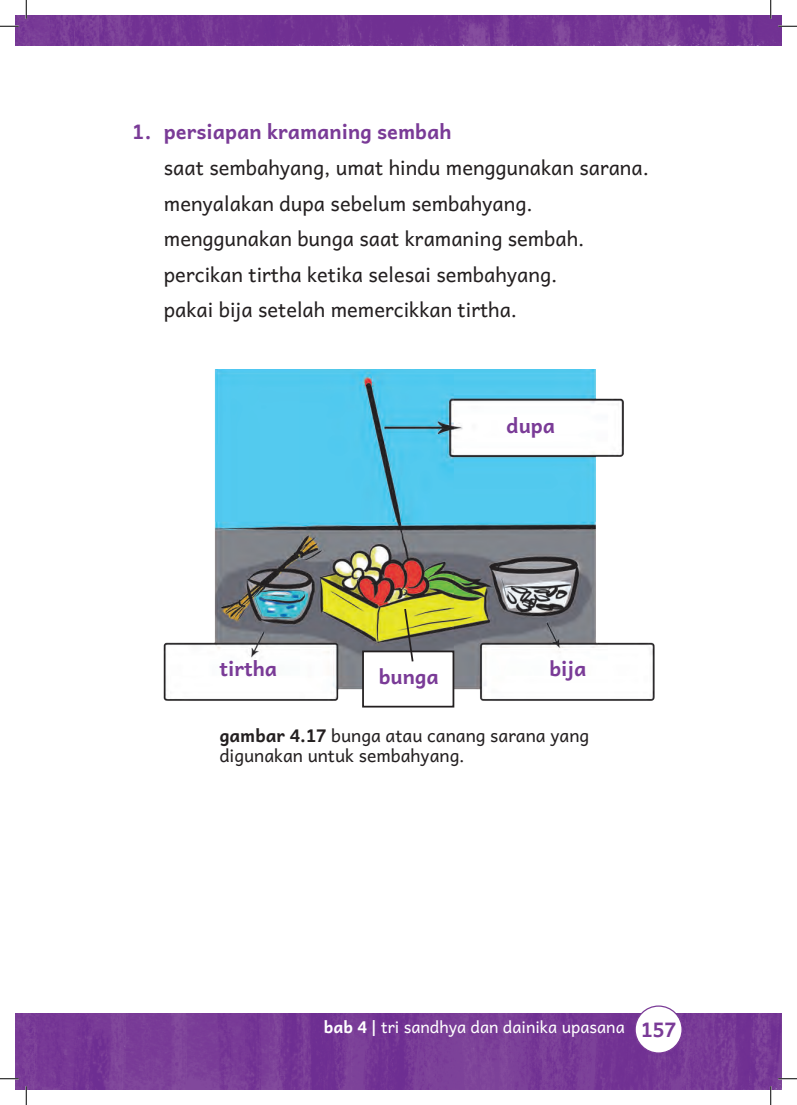
<style>
.page{position:relative;width:797px;height:1105px;background:#fff}
.page>*{position:absolute;margin:0;border:0;box-sizing:border-box;transform-origin:0 0}
.t1{font:20px/35.6px "Andika New Basic";color:#231f20}
.t2{font:700 20px "Andika New Basic";color:#7a3b97}
.t3{font:17.5px/20px "Andika New Basic";color:#231f20}
.t4{font:16.25px "Andika New Basic";color:#fff}
.s1{font-weight:700}
.s2{font-weight:700;font-size:20px;color:#7a3b97}
</style>
<div class="page">
<img style="left:28px;top:1013px;width:753px;height:76px">
<img style="left:28px;top:16px;width:753px;height:30px">
<img style="left:16px;top:1013px;width:10px;height:76px">
<img style="left:16px;top:16px;width:10px;height:30px">
<div style="left:635px;top:1006px;width:47px;height:47px;background:#fff;border-radius:50%"></div>
<div style="left:634px;top:1005px;width:48px;height:49px;border:1px solid #7a3b97;border-radius:50%"></div>
<img style="left:163px;top:370px;width:492px;height:338px">
<div style="left:363px;top:651px;width:90px;height:56px;background:#fff"></div>
<div style="left:362px;top:650px;width:92px;height:57px;border:2px solid #231f20"></div>
<svg style="left:403px;top:607px;width:11px;height:55px"></svg>
<svg style="left:0;top:25px;width:19px;height:2px"></svg>
<svg style="left:778px;top:25px;width:19px;height:2px"></svg>
<svg style="left:0;top:1078px;width:19px;height:1px"></svg>
<svg style="left:778px;top:1078px;width:19px;height:1px"></svg>
<svg style="left:25px;top:0;width:2px;height:19px"></svg>
<svg style="left:25px;top:1086px;width:2px;height:19px"></svg>
<svg style="left:770px;top:0;width:1px;height:19px"></svg>
<svg style="left:770px;top:1086px;width:1px;height:19px"></svg>
<p class="t2" style="left:133px;top:115px;width:320px">1. persiapan kramaning sembah</p>
<p class="t1" style="left:164px;top:149px;width:486px">saat sembahyang, umat hindu menggunakan sarana. menyalakan dupa sebelum sembahyang. menggunakan bunga saat kramaning sembah. percikan tirtha ketika selesai sembahyang.<br>pakai bija setelah memercikkan tirtha.</p>
<p class="t2" style="left:506px;top:409px;width:50px">dupa</p>
<p class="t2" style="left:219px;top:651px;width:59px">tirtha</p>
<p class="t2" style="left:549px;top:651px;width:38px">bija</p>
<p class="t2" style="left:378px;top:659px;width:62px">bunga</p>
<p class="t3" style="left:219px;top:724px;width:371px"><span class="s1">gambar 4.17</span> bunga atau canang sarana yang digunakan untuk sembahyang.</p>
<p class="t4" style="left:324px;top:1013px;width:354px"><span class="s1">bab 4 |</span> tri sandhya dan dainika upasana <span class="s2">157</span></p>
</div>
